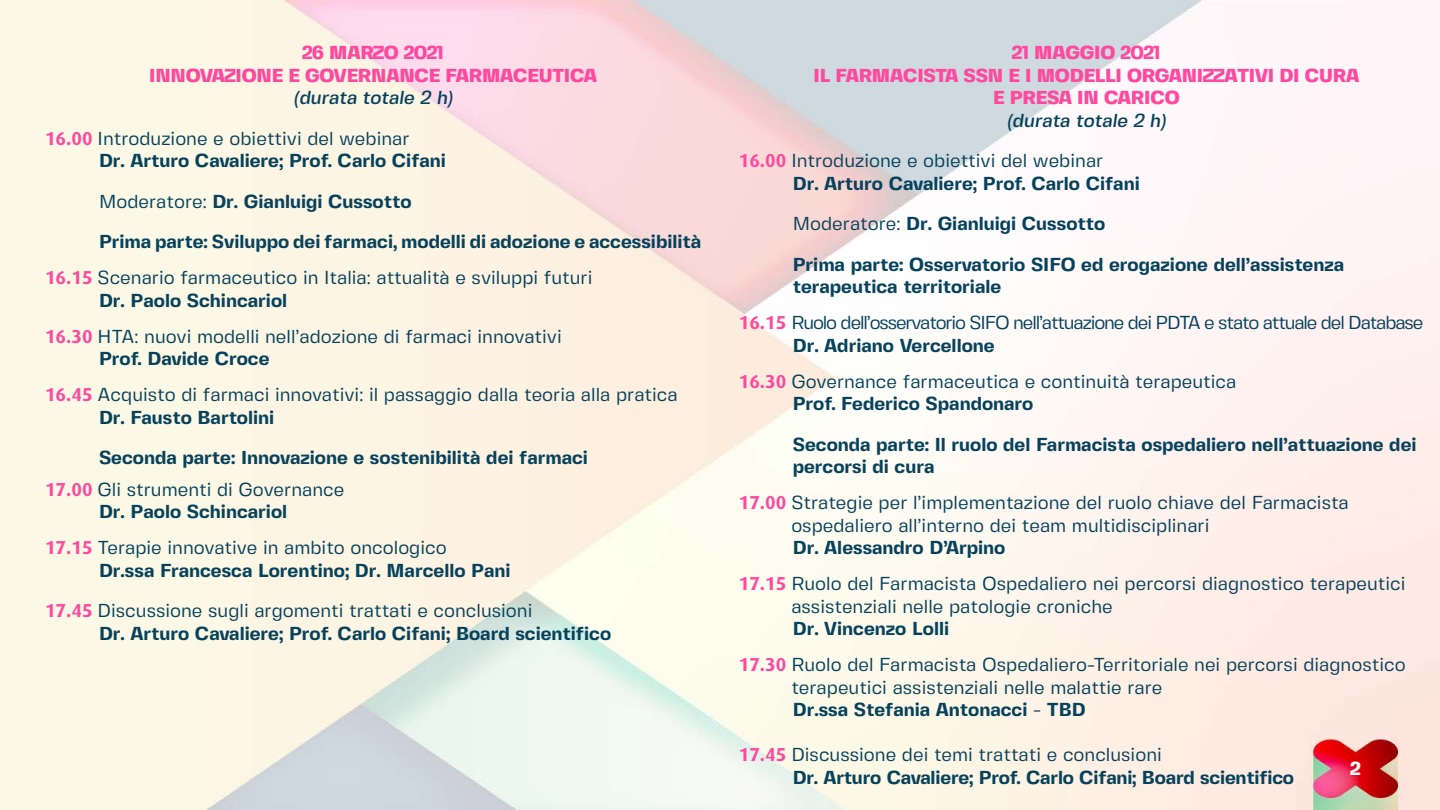
<style>
.page{position:relative;width:1440px;height:810px;background:#fff}
.page>*{position:absolute;margin:0;border:0;box-sizing:border-box;transform-origin:0 0}
.t1{font:18.75px/36px "Fivo Sans Modern";color:#07425c}
.t2{font:700 18.75px/40.5px "Fivo Sans Modern";color:#07425c}
.t3{font:800 18.75px/22.5px "Fivo Sans Modern";letter-spacing:-.01em;color:#fe499f;text-align:center}
.t4{font:18.75px/36px "Fivo Sans Modern";letter-spacing:-.06em;color:#07425c}
.t5{font:800 18.75px "Fivo Sans Modern";color:#fff}
.s1{font-weight:500;font-style:italic}
.s2{font-family:"Dax";font-weight:700;color:#fe499f}
.s3{font-weight:400}
.s4{font-weight:700}
.s5{font-family:"Dax";color:#fe499f}
</style>
<div class="page">
<img style="left:0;top:0;width:1440px;height:810px">
<p class="t3" style="left:149px;top:41px;width:449px">26 MARZO 2021<br>INNOVAZIONE E GOVERNANCE FARMACEUTICA</p>
<p class="t1" style="left:45px;top:77px;width:409px;line-height:40.5px;text-indent:249px"><span class="s1">(durata totale 2 h)<br></span><span class="s2">16.00</span> Introduzione e obiettivi del webinar</p>
<p class="t2" style="left:99px;top:140px;width:604px">Dr. Arturo Cavaliere; Prof. Carlo Cifani<br><span class="s3">Moderatore:</span> Dr. Gianluigi Cussotto<br>Prima parte: Sviluppo dei farmaci, modelli di adozione e accessibilità</p>
<p class="t1" style="left:99px;top:266px;width:495px;line-height:22.5px;text-indent:-54px"><span class="s2">16.15</span> Scenario farmaceutico in Italia: attualità e sviluppi futuri<br><span class="s4">Dr. Paolo Schincariol</span></p>
<p class="t1" style="left:99px;top:325px;width:464px;line-height:22.5px;text-indent:-54px"><span class="s2">16.30</span> HTA: nuovi modelli nell’adozione di farmaci innovativi<br><span class="s4">Prof. Davide Croce</span></p>
<p class="t1" style="left:99px;top:383px;width:580px;line-height:22.5px;text-indent:-54px"><span class="s2">16.45</span> Acquisto di farmaci innovativi: il passaggio dalla teoria alla pratica<br><span class="s4">Dr. Fausto Bartolini</span></p>
<p class="t2" style="left:45px;top:442px;width:545px;line-height:31.5px;text-indent:54px">Seconda parte: Innovazione e sostenibilità dei farmaci<br><span class="s5">17.00</span> <span class="s3">Gli strumenti di Governance</span></p>
<p class="t1" style="left:45px;top:493px;width:403px;text-indent:54px"><span class="s4">Dr. Paolo Schincariol<br></span><span class="s2">17.15</span> Terapie innovative in ambito oncologico</p>
<p class="t1" style="left:45px;top:550px;width:489px;line-height:40.5px;text-indent:54px"><span class="s4">Dr.ssa Francesca Lorentino; Dr. Marcello Pani<br></span><span class="s2">17.45</span> Discussione sugli argomenti trattati e conclusioni</p>
<p class="t2" style="left:99px;top:613px;width:514px">Dr. Arturo Cavaliere; Prof. Carlo Cifani; Board scientifico</p>
<p class="t3" style="left:813px;top:41px;width:547px">21 MAGGIO 2021<br>IL FARMACISTA SSN E I MODELLI ORGANIZZATIVI DI CURA<br>E PRESA IN CARICO</p>
<p class="t1" style="left:739px;top:100px;width:429px;line-height:40.5px;text-indent:268px"><span class="s1">(durata totale 2 h)<br></span><span class="s2">16.00</span> Introduzione e obiettivi del webinar</p>
<p class="t2" style="left:793px;top:163px;width:553px">Dr. Arturo Cavaliere; Prof. Carlo Cifani<br><span class="s3">Moderatore:</span> Dr. Gianluigi Cussotto<br>Prima parte: Osservatorio SIFO ed erogazione dell’assistenza</p>
<p class="t4" style="left:739px;top:268px;width:686px;text-indent:54px"><span class="s4">terapeutica territoriale<br></span><span class="s2">16.15</span> Ruolo dell’osservatorio SIFO nell’attuazione dei PDTA e stato attuale del Database</p>
<p class="t1" style="left:739px;top:327px;width:499px;text-indent:54px"><span class="s4">Dr. Adriano Vercellone<br></span><span class="s2">16.30</span> Governance farmaceutica e continuità terapeutica</p>
<p class="t2" style="left:793px;top:383px;width:625px">Prof. Federico Spandonaro<br>Seconda parte: Il ruolo del Farmacista ospedaliero nell’attuazione dei</p>
<p class="t1" style="left:739px;top:448px;width:612px;text-indent:54px"><span class="s4">percorsi di cura<br></span><span class="s2">17.00</span> Strategie per l’implementazione del ruolo chiave del Farmacista</p>
<p class="t1" style="left:791px;top:507px;width:420px">ospedaliero all’interno dei team multidisciplinari</p>
<p class="t1" style="left:739px;top:529px;width:668px;text-indent:54px"><span class="s4">Dr. Alessandro D’Arpino<br></span><span class="s2">17.15</span> Ruolo del Farmacista Ospedaliero nei percorsi diagnostico terapeutici</p>
<p class="t1" style="left:791px;top:588px;width:323px">assistenziali nelle patologie croniche</p>
<p class="t1" style="left:739px;top:610px;width:668px;text-indent:54px"><span class="s4">Dr. Vincenzo Lolli<br></span><span class="s2">17.30</span> Ruolo del Farmacista Ospedaliero-Territoriale nei percorsi diagnostico</p>
<p class="t1" style="left:791px;top:676px;width:373px;line-height:22.5px">terapeutici assistenziali nelle malattie rare<br><span class="s4">Dr.ssa Stefania Antonacci</span> - <span class="s4">TBD</span></p>
<p class="t2" style="left:793px;top:743px;width:503px;line-height:22.5px;text-indent:-54px"><span class="s5">17.45</span> <span class="s3">Discussione dei temi trattati e conclusioni<br></span>Dr. Arturo Cavaliere; Prof. Carlo Cifani; Board scientifico</p>
<p class="t5" style="left:1351px;top:757px;width:11px">2</p>
</div>
